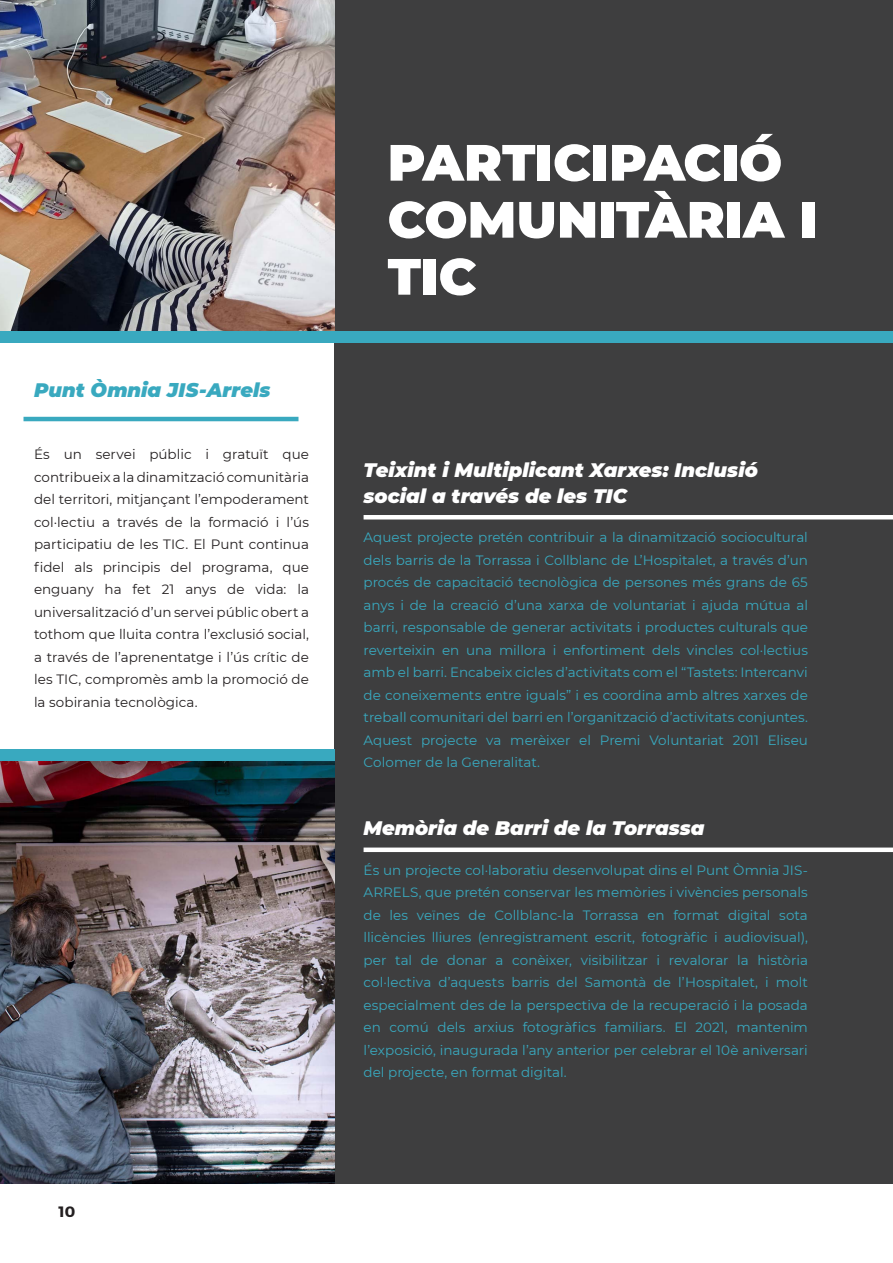
<style>
.page{position:relative;width:893px;height:1263px;background:#fff}
.page>*{position:absolute;margin:0;border:0;box-sizing:border-box;transform-origin:0 0}
.Title_01{font:900 51px/57px "Montserrat";color:#fff}
.Title_01-2{font:italic 900 19.5px/25.5px "Montserrat";color:#fff}
.Title_01-3{font:italic 900 19.5px "Montserrat";color:#39a9bf}
.t1{font:700 15px "Montserrat";color:#231f20}
.Box_03_Text_01{font:13.5px/22.5px "Montserrat";color:#39a9bf;text-align:justify}
.Body_Text{font:13.5px/22.5px "Montserrat";letter-spacing:.005em;color:#231f20;text-align:justify}
</style>
<div class="page">
<div style="left:334px;top:406px;width:559px;height:778px;background:#3e3e3f"></div>
<div style="left:334px;top:0;width:559px;height:761px;background:#3e3e3f"></div>
<img style="left:0;top:0;width:334px;height:331px">
<img style="left:0;top:761px;width:334px;height:423px">
<div style="left:0;top:749px;width:334px;height:12px;background:#39a9bf"></div>
<div style="left:0;top:331px;width:893px;height:12px;background:#39a9bf"></div>
<hr style="left:364px;top:515px;width:529px;height:4px;background:#fff">
<div style="left:364px;top:847px;width:529px;height:5px;background:#fff"></div>
<hr style="left:24px;top:417px;width:274px;height:4px;background:#39a9bf">
<p class="Title_01-3" style="left:34px;top:375px;width:238px">Punt Òmnia JIS-Arrels</p>
<p class="Body_Text" style="left:34px;top:442px;width:276px">És un servei públic i gratuït que contribueix a la dinamització comunitària del territori, mitjançant l’empoderament col·lectiu a través de la formació i l’ús participatiu de les TIC. El Punt continua fidel als principis del programa, que enguany ha fet 21 anys de vida: la universalització d’un servei públic obert a tothom que lluita contra l’exclusió social, a través de l’aprenentatge i l’ús crític de les TIC, compromès amb la promoció de la sobirania tecnològica.</p>
<p class="t1" style="left:59px;top:1202px;width:18px">10</p>
<p class="Title_01" style="left:388px;top:131px;width:431px">PARTICIPACIÓ<br>COMUNITÀRIA I<br>TIC</p>
<p class="Title_01-2" style="left:364px;top:456px;width:396px">Teixint i Multiplicant Xarxes: Inclusió social a través de les TIC</p>
<p class="Box_03_Text_01" style="left:364px;top:526px;width:446px">Aquest projecte pretén contribuir a la dinamització sociocultural dels barris de la Torrassa i Collblanc de L’Hospitalet, a través d’un procés de capacitació tecnològica de persones més grans de 65 anys i de la creació d’una xarxa de voluntariat i ajuda mútua al barri, responsable de generar activitats i productes culturals que reverteixin en una millora i enfortiment dels vincles col·lectius amb el barri. Encabeix cicles d’activitats com el “Tastets: Intercanvi de coneixements entre iguals” i es coordina amb altres xarxes de treball comunitari del barri en l’organització d’activitats conjuntes.</p>
<p class="Box_03_Text_01" style="left:364px;top:728px;width:446px">Aquest projecte va merèixer el Premi Voluntariat 2011 Eliseu<br>Colomer de la Generalitat.</p>
<p class="Title_01-2" style="left:364px;top:814px;width:342px">Memòria de Barri de la Torrassa</p>
<p class="Box_03_Text_01" style="left:364px;top:858px;width:446px">És un projecte col·laboratiu desenvolupat dins el Punt Òmnia JIS-ARRELS, que pretén conservar les memòries i vivències personals de les veïnes de Collblanc-la Torrassa en format digital sota llicències lliures (enregistrament escrit, fotogràfic i audiovisual), per tal de donar a conèixer, visibilitzar i revalorar la història col·lectiva d’aquests barris del Samontà de l’Hospitalet, i molt especialment des de la perspectiva de la recuperació i la posada en comú dels arxius fotogràfics familiars. El 2021, mantenim l’exposició, inaugurada l’any anterior per celebrar el 10è aniversari del projecte, en format digital.</p>
</div>
